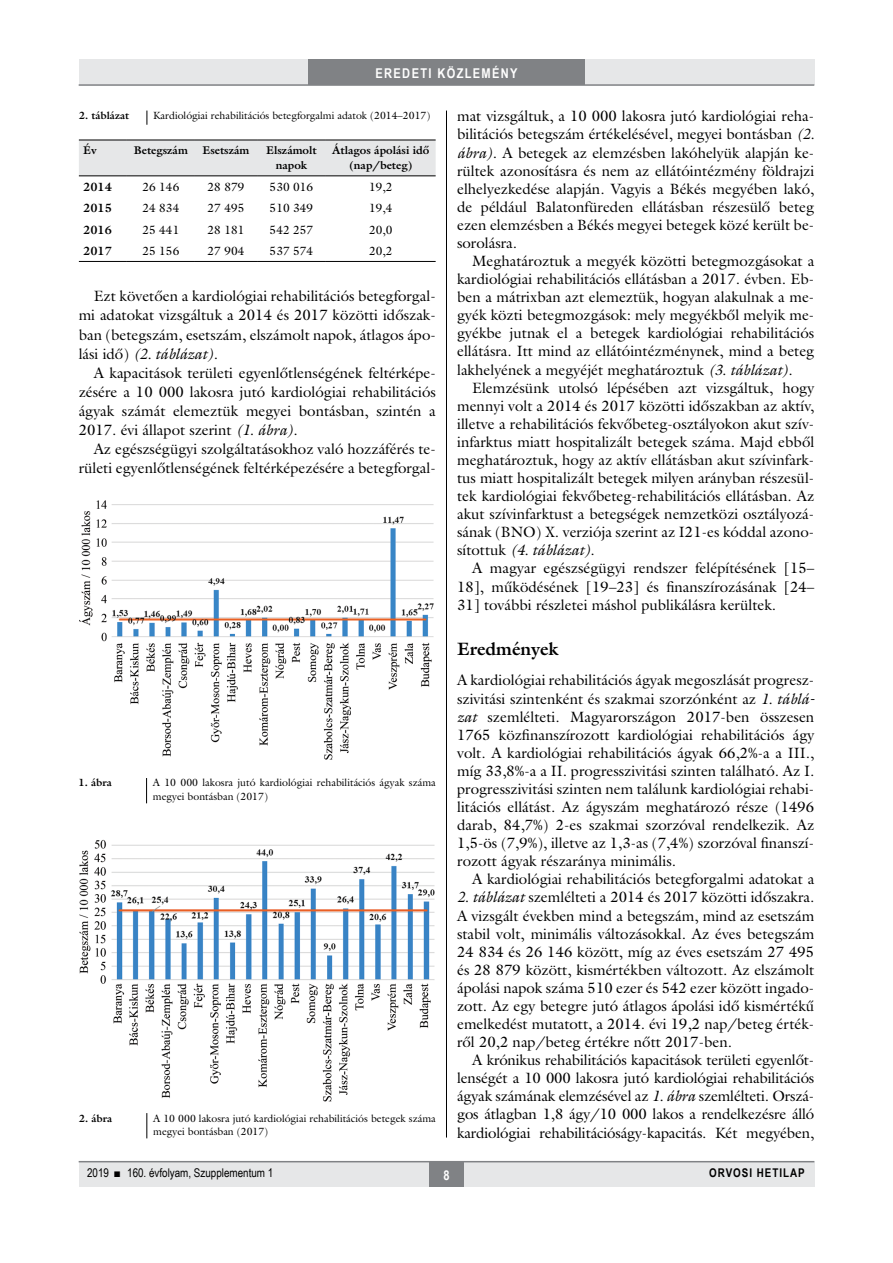
<style>
.page{position:relative;width:893px;height:1263px;background:#fff}
.page>*{position:absolute;margin:0;border:0;box-sizing:border-box;transform-origin:0 0}
.alcimbold{font:700 18px "Galliard Reg";color:#000}
.Body_Text{font:15px/18.1px "Galliard Reg";color:#000;text-align:justify}
.Body_tompa{font:15px/18.1px "Galliard Reg";color:#000;text-align:justify}
.t1{font:700 13.5px "Arial Narrow";letter-spacing:.1em;color:#fff}
.tabla{font:12px "Galliard Reg";color:#000}
.t2{font:12px "Arial Narrow";color:#000}
.tabla-2{font:700 12px "Galliard Reg";color:#000}
.t3{font:700 12px "Arial Narrow";letter-spacing:.08em;color:#000}
.tablafej{font:700 11.25px/15px "Galliard Reg";color:#000;text-align:center}
.kepalairas2{font:10.5px/13.5px "Galliard Reg";color:#000}
.kepalairas1{font:700 10.5px "Galliard Reg";color:#000}
.s1{font-style:italic}
</style>
<div class="page">
<div style="left:79px;top:1161px;width:735px;height:25px;background:#e6e7e8"></div>
<hr style="left:79px;top:1161px;width:735px;height:1px;background:#808285">
<div style="left:430px;top:1161px;width:34px;height:25px;background:#808285"></div>
<div style="left:79px;top:60px;width:735px;height:25px;background:#e6e7e8"></div>
<div style="left:308px;top:60px;width:277px;height:25px;background:#808285"></div>
<hr style="left:79px;top:84px;width:735px;height:2px;background:#808285">
<hr style="left:446px;top:111px;width:1px;height:1026px;background:#000">
<img style="left:79px;top:500px;width:355px;height:260px">
<svg style="left:147px;top:111px;width:1px;height:14px"></svg>
<div style="left:79px;top:141px;width:357px;height:34px;background:#e6e7e8"></div>
<hr style="left:79px;top:140px;width:48px;height:1px;background:#000">
<hr style="left:127px;top:140px;width:68px;height:1px;background:#000">
<hr style="left:195px;top:140px;width:62px;height:1px;background:#000">
<hr style="left:257px;top:140px;width:69px;height:1px;background:#000">
<hr style="left:326px;top:140px;width:110px;height:1px;background:#000">
<hr style="left:79px;top:175px;width:48px;height:1px;background:#000">
<hr style="left:127px;top:175px;width:68px;height:1px;background:#000">
<hr style="left:195px;top:175px;width:62px;height:1px;background:#000">
<hr style="left:257px;top:175px;width:69px;height:1px;background:#000">
<hr style="left:326px;top:175px;width:110px;height:1px;background:#000">
<hr style="left:79px;top:261px;width:48px;height:1px;background:#000">
<hr style="left:127px;top:261px;width:68px;height:1px;background:#000">
<hr style="left:195px;top:261px;width:62px;height:1px;background:#000">
<hr style="left:257px;top:261px;width:69px;height:1px;background:#000">
<hr style="left:326px;top:261px;width:110px;height:1px;background:#000">
<img style="left:79px;top:839px;width:356px;height:263px">
<svg style="left:146px;top:778px;width:1px;height:25px"></svg>
<svg style="left:146px;top:1113px;width:1px;height:25px"></svg>
<p class="t1" style="left:375px;top:63px;width:144px">EREDETI KÖZLEMÉNY</p>
<p class="kepalairas1" style="left:79px;top:109px;width:52px">2. táblázat</p>
<p class="kepalairas2" style="left:153px;top:109px;width:279px">Kardiológiai rehabilitációs betegforgalmi adatok (2014–2017)</p>
<p class="tablafej" style="left:83px;top:143px;width:15px">Év</p>
<p class="tablafej" style="left:134px;top:143px;width:55px">Betegszám</p>
<p class="tablafej" style="left:202px;top:143px;width:49px">Esetszám</p>
<p class="tablafej" style="left:266px;top:143px;width:52px">Elszámolt napok</p>
<p class="tablafej" style="left:332px;top:143px;width:99px">Átlagos ápolási idő (nap/beteg)</p>
<p class="tabla-2" style="left:83px;top:179px;width:30px">2014</p>
<p class="tabla" style="left:142px;top:179px;width:38px">26 146</p>
<p class="tabla" style="left:208px;top:179px;width:38px">28 879</p>
<p class="tabla" style="left:270px;top:179px;width:45px">530 016</p>
<p class="tabla" style="left:369px;top:179px;width:25px">19,2</p>
<p class="tabla-2" style="left:83px;top:200px;width:30px">2015</p>
<p class="tabla" style="left:142px;top:201px;width:38px">24 834</p>
<p class="tabla" style="left:208px;top:201px;width:38px">27 495</p>
<p class="tabla" style="left:270px;top:201px;width:45px">510 349</p>
<p class="tabla" style="left:369px;top:201px;width:25px">19,4</p>
<p class="tabla-2" style="left:83px;top:222px;width:30px">2016</p>
<p class="tabla" style="left:142px;top:222px;width:38px">25 441</p>
<p class="tabla" style="left:208px;top:222px;width:38px">28 181</p>
<p class="tabla" style="left:270px;top:222px;width:45px">542 257</p>
<p class="tabla" style="left:369px;top:222px;width:25px">20,0</p>
<p class="tabla-2" style="left:83px;top:243px;width:30px">2017</p>
<p class="tabla" style="left:142px;top:243px;width:38px">25 156</p>
<p class="tabla" style="left:208px;top:243px;width:38px">27 904</p>
<p class="tabla" style="left:270px;top:243px;width:45px">537 574</p>
<p class="tabla" style="left:369px;top:243px;width:25px">20,2</p>
<p class="Body_Text" style="left:79px;top:287px;width:359px;line-height:19px;text-indent:15px">Ezt követően a kardiológiai rehabilitációs betegforgal&shy;mi adatokat vizsgáltuk a 2014 és 2017 közötti időszak&shy;ban (betegszám, esetszám, elszámolt napok, átlagos ápo&shy;lási idő) <span class="s1">(2. táblázat)</span>.</p>
<p class="Body_Text" style="left:79px;top:363px;width:359px;line-height:19px;text-indent:15px">A kapacitások területi egyenlőtlenségének feltérképe&shy;zésére a 10 000 lakosra jutó kardiológiai rehabilitációs ágyak számát elemeztük megyei bontásban, szintén a 2017. évi állapot szerint <span class="s1">(1. ábra)</span>.</p>
<p class="Body_Text" style="left:79px;top:439px;width:359px;line-height:19px;text-align:right">Az egészségügyi szolgáltatásokhoz való hozzáférés te&shy;rületi egyenlőtlenségének feltérképezésére a betegforgal-</p>
<p class="kepalairas1" style="left:79px;top:776px;width:35px">1. ábra</p>
<p class="kepalairas2" style="left:153px;top:776px;width:284px">A 10 000 lakosra jutó kardiológiai rehabilitációs ágyak száma megyei bontásban (2017)</p>
<p class="kepalairas1" style="left:79px;top:1111px;width:35px">2. ábra</p>
<p class="kepalairas2" style="left:153px;top:1111px;width:284px">A 10 000 lakosra jutó kardiológiai rehabilitációs betegek száma megyei bontásban (2017)</p>
<p class="Body_Text" style="left:457px;top:107px;width:359px">mat vizsgáltuk, a 10 000 lakosra jutó kardiológiai reha&shy;bilitációs betegszám értékelésével, megyei bontásban <span class="s1">(2. ábra)</span>. A betegek az elemzésben lakóhelyük alapján ke&shy;rültek azonosításra és nem az ellátóintézmény földrajzi elhelyezkedése alapján. Vagyis a Békés megyében lakó, de például Balatonfüreden ellátásban részesülő beteg ezen elemzésben a Békés megyei betegek közé került be&shy;sorolásra.</p>
<p class="Body_Text" style="left:457px;top:252px;width:359px;text-indent:15px">Meghatároztuk a megyék közötti betegmozgásokat a kardiológiai rehabilitációs ellátásban a 2017. évben. Eb&shy;ben a mátrixban azt elemeztük, hogyan alakulnak a me&shy;gyék közti betegmozgások: mely megyékből melyik me&shy;gyékbe jutnak el a betegek kardiológiai rehabilitációs ellátásra. Itt mind az ellátóintézménynek, mind a beteg lakhelyének a megyéjét meghatároztuk <span class="s1">(3. táblázat)</span>.</p>
<p class="Body_Text" style="left:457px;top:378px;width:359px;text-indent:15px">Elemzésünk utolsó lépésében azt vizsgáltuk, hogy mennyi volt a 2014 és 2017 közötti időszakban az aktív, illetve a rehabilitációs fekvőbeteg-osztályokon akut szív&shy;infarktus miatt hospitalizált betegek száma. Majd ebből meghatároztuk, hogy az aktív ellátásban akut szívinfark&shy;tus miatt hospitalizált betegek milyen arányban részesül&shy;tek kardiológiai fekvőbeteg-rehabilitációs ellátásban. Az akut szívinfarktust a betegségek nemzetközi osztályozá&shy;sának (BNO) X. verziója szerint az I21-es kóddal azono&shy;sítottuk <span class="s1">(4. táblázat)</span>.</p>
<p class="Body_Text" style="left:457px;top:559px;width:359px;text-indent:15px">A magyar egészségügyi rendszer felépítésének [15– 18], működésének [19–23] és finanszírozásának [24– 31] további részletei máshol publikálásra kerültek.</p>
<p class="alcimbold" style="left:457px;top:637px;width:103px">Eredmények</p>
<p class="Body_tompa" style="left:457px;top:671px;width:359px">A kardiológiai rehabilitációs ágyak megoszlását progres - szivitási szintenként és szakmai szorzónként az <span class="s1">1. táblá&shy;zat</span> szemlélteti. Magyarországon 2017-ben összesen 1765 közfinanszírozott kardiológiai rehabilitációs ágy volt. A kardiológiai rehabilitációs ágyak 66,2%-a a III., míg 33,8%-a a II. progresszivitási szinten található. Az I. progresszivitási szinten nem találunk kardiológiai rehabi&shy;litációs ellátást. Az ágyszám meghatározó része (1496 darab, 84,7%) 2-es szakmai szorzóval rendelkezik. Az 1,5-ös (7,9%), illetve az 1,3-as (7,4%) szorzóval finanszí&shy;rozott ágyak részaránya minimális.</p>
<p class="Body_Text" style="left:472px;top:870px;width:344px">A kardiológiai rehabilitációs betegforgalmi adatokat a</p>
<p class="Body_Text" style="left:457px;top:888px;width:359px"><span class="s1">2. táblázat</span> szemlélteti a 2014 és 2017 közötti időszakra.<br>A vizsgált években mind a betegszám, mind az esetszám stabil volt, minimális változásokkal. Az éves betegszám 24 834 és 26 146 között, míg az éves esetszám 27 495 és 28 879 között, kismértékben változott. Az elszámolt ápolási napok száma 510 ezer és 542 ezer között ingado&shy;zott. Az egy betegre jutó átlagos ápolási idő kismértékű emelkedést mutatott, a 2014. évi 19,2 nap/beteg érték&shy;ről 20,2 nap/beteg értékre nőtt 2017-ben.</p>
<p class="Body_Text" style="left:457px;top:1051px;width:359px;text-indent:15px">A krónikus rehabilitációs kapacitások területi egyenlőt&shy;lenségét a 10 000 lakosra jutó kardiológiai rehabilitációs ágyak számának elemzésével az <span class="s1">1. ábra</span> szemlélteti. Orszá&shy;gos átlagban 1,8 ágy/10 000 lakos a rendelkezésre álló kardiológiai rehabilitációságy-kapacitás. Két megyében,</p>
<p class="t2" style="left:87px;top:1164px;width:188px">2019 ■ 160. évfolyam, Szupplementum 1</p>
<p class="t1" style="left:444px;top:1165px;width:8px">8</p>
<p class="t3" style="left:709px;top:1164px;width:97px">ORVOSI HETILAP</p>
</div>
